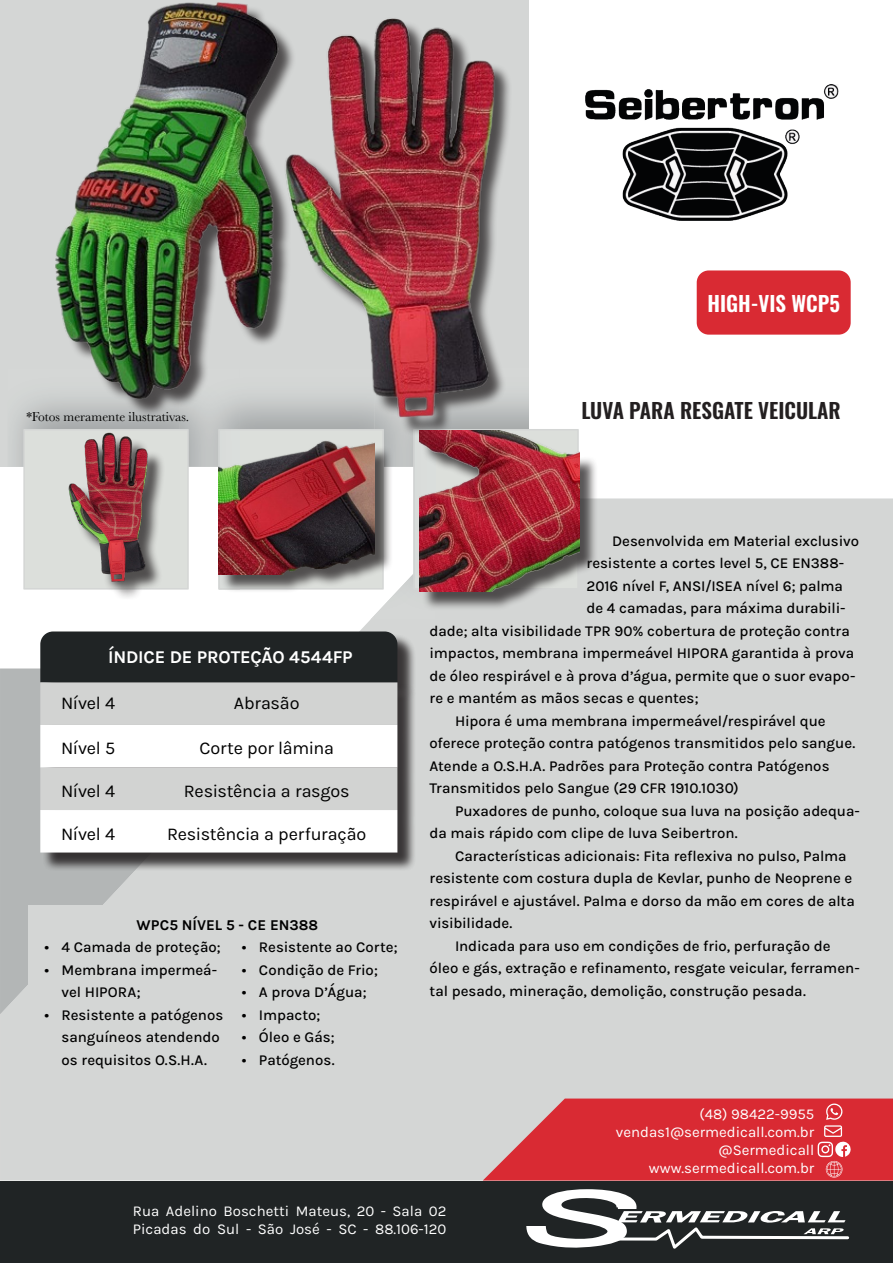
<style>
.page{position:relative;width:893px;height:1263px;background:#fff}
.page>*{position:absolute;margin:0;border:0;box-sizing:border-box;transform-origin:0 0}
.t1{font:600 21px "Oswald";color:#231f20}
.t2{font:600 21px "Oswald";color:#fff}
.t3{font:18px "Karla";letter-spacing:-.015em;color:#000}
.t4{font:700 18px "Karla";letter-spacing:-.015em;color:#fff}
.t5{font:500 15px/22.5px "Karla";letter-spacing:-.005em;color:#000}
.t6{font:15px/18px "Karla";color:#fff}
.t7{font:700 15px "Karla";color:#000}
.t8{font:13.5px "Baskerville";color:#000}
</style>
<div class="page">
<div style="left:0;top:1180px;width:893px;height:83px;background:#202425"></div>
<div style="left:0;top:498px;width:893px;height:682px;background:#d4d6d5"></div>
<div style="left:0;top:0;width:528px;height:467px;background:#d4d6d5"></div>
<svg style="left:370px;top:615px;width:4px;height:5px"></svg>
<img style="left:374px;top:574px;width:61px;height:46px">
<img style="left:413px;top:436px;width:6px;height:154px">
<img style="left:218px;top:436px;width:22px;height:154px">
<div style="left:23px;top:429px;width:166px;height:161px;background:#dcdfdb"></div>
<svg style="left:0;top:668px;width:325px;height:346px;background:#bec0c0"></svg>
<svg style="left:526px;top:1189px;width:324px;height:60px"></svg>
<div style="left:697px;top:270px;width:154px;height:65px;background:#d92a33;border-radius:12px"></div>
<svg style="left:483px;top:1098px;width:410px;height:82px;background:#d83f47"></svg>
<div style="left:28px;top:905px;width:395px;height:234px;background:#d4d6d5"></div>
<div style="left:42px;top:633px;width:374px;height:68px;background:#231f20;opacity:.75"></div>
<div style="left:40px;top:631px;width:357px;height:51px;background:#202425"></div>
<div style="left:42px;top:684px;width:374px;height:187px;background:#231f20;opacity:.75"></div>
<div style="left:40px;top:682px;width:357px;height:43px;background:#d2d3d2"></div>
<svg style="left:40px;top:725px;width:357px;height:127px"></svg>
<div style="left:58px;top:4px;width:455px;height:432px;background:#231f20;opacity:.75"></div>
<img style="left:55px;top:2px;width:441px;height:417px">
<div style="left:422px;top:433px;width:176px;height:177px;background:#231f20;opacity:.75"></div>
<img style="left:419px;top:431px;width:161px;height:161px">
<div style="left:221px;top:444px;width:172px;height:149px;background:#231f20;opacity:.75"></div>
<img style="left:219px;top:440px;width:155px;height:135px">
<div style="left:71px;top:435px;width:94px;height:165px;background:#231f20;opacity:.75"></div>
<img style="left:61px;top:427px;width:101px;height:160px">
<img style="left:586px;top:85px;width:253px;height:136px">
<p class="t8" style="left:26px;top:408px;width:164px">*Fotos meramente ilustrativas.</p>
<h1 class="t2" style="left:707px;top:284px;width:134px">HIGH-VIS WCP5</h1>
<h1 class="t1" style="left:581px;top:392px;width:261px">LUVA PARA RESGATE VEICULAR</h1>
<p class="t4" style="left:108px;top:645px;width:246px">ÍNDICE DE PROTEÇÃO 4544FP</p>
<p class="t3" style="left:61px;top:691px;width:56px">Nível 4</p>
<p class="t3" style="left:234px;top:691px;width:67px">Abrasão</p>
<p class="t3" style="left:61px;top:737px;width:56px">Nível 5</p>
<p class="t3" style="left:199px;top:737px;width:136px">Corte por lâmina</p>
<p class="t3" style="left:61px;top:779px;width:56px">Nível 4</p>
<p class="t3" style="left:184px;top:779px;width:167px">Resistência a rasgos</p>
<p class="t3" style="left:61px;top:822px;width:56px">Nível 4</p>
<p class="t3" style="left:167px;top:822px;width:201px">Resistência a perfuração</p>
<p class="t7" style="left:137px;top:915px;width:183px">WPC5 NÍVEL 5 - CE EN388</p>
<p class="t5" style="left:45px;top:935px;width:178px">• 4 Camada de proteção;</p>
<p class="t5" style="left:62px;top:958px;width:157px;text-indent:-17px">• Membrana impermeá&shy;vel HIPORA;</p>
<p class="t5" style="left:62px;top:1003px;width:163px;text-indent:-17px">• Resistente a patógenos sanguíneos atendendo os requisitos O.S.H.A.</p>
<p class="t5" style="left:242px;top:935px;width:157px">• Resistente ao Corte;</p>
<p class="t5" style="left:242px;top:958px;width:137px">• Condição de Frio;</p>
<p class="t5" style="left:242px;top:980px;width:126px">• A prova D’Água;</p>
<p class="t5" style="left:242px;top:1003px;width:80px">• Impacto;</p>
<p class="t5" style="left:242px;top:1025px;width:94px">• Óleo e Gás;</p>
<p class="t5" style="left:242px;top:1048px;width:94px">• Patógenos.</p>
<p class="t5" style="left:612px;top:529px;width:249px">Desenvolvida em Material exclusivo</p>
<p class="t5" style="left:586px;top:552px;width:259px">resistente a cortes level 5, CE EN388-</p>
<p class="t5" style="left:586px;top:574px;width:258px">2016 nível F, ANSI/ISEA nível 6; palma</p>
<p class="t5" style="left:586px;top:597px;width:261px">de 4 camadas, para máxima durabili-</p>
<p class="t5" style="left:429px;top:619px;width:422px">dade; alta visibilidade TPR 90% cobertura de proteção contra</p>
<p class="t5" style="left:429px;top:642px;width:426px">impactos, membrana impermeável HIPORA garantida à prova</p>
<p class="t5" style="left:429px;top:664px;width:427px">de óleo respirável e à prova d’água, permite que o suor evapo-</p>
<p class="t5" style="left:429px;top:687px;width:271px">re e mantém as mãos secas e quentes;</p>
<p class="t5" style="left:455px;top:709px;width:372px">Hipora é uma membrana impermeável/respirável que</p>
<p class="t5" style="left:429px;top:732px;width:427px">oferece proteção contra patógenos transmitidos pelo sangue.</p>
<p class="t5" style="left:429px;top:754px;width:402px">Atende a O.S.H.A. Padrões para Proteção contra Patógenos</p>
<p class="t5" style="left:429px;top:777px;width:311px">Transmitidos pelo Sangue (29 CFR 1910.1030)</p>
<p class="t5" style="left:455px;top:799px;width:406px">Puxadores de punho, coloque sua luva na posição adequa-</p>
<p class="t5" style="left:429px;top:822px;width:310px">da mais rápido com clipe de luva Seibertron.</p>
<p class="t5" style="left:455px;top:844px;width:393px">Características adicionais: Fita reflexiva no pulso, Palma</p>
<p class="t5" style="left:429px;top:867px;width:424px">resistente com costura dupla de Kevlar, punho de Neoprene e</p>
<p class="t5" style="left:429px;top:889px;width:427px">respirável e ajustável. Palma e dorso da mão em cores de alta</p>
<p class="t5" style="left:429px;top:912px;width:84px">visibilidade.</p>
<p class="t5" style="left:455px;top:934px;width:377px">Indicada para uso em condições de frio, perfuração de</p>
<p class="t5" style="left:429px;top:957px;width:432px">óleo e gás, extração e refinamento, resgate veicular, ferramen-</p>
<p class="t5" style="left:429px;top:979px;width:378px">tal pesado, mineração, demolição, construção pesada.</p>
<p class="t6" style="left:616px;top:1105px;width:200px;text-align:right">(48) 98422-9955 vendas1@sermedicall.com.br @Sermedicall www.sermedicall.com.br</p>
<p class="t6" style="left:133px;top:1202px;width:315px">Rua Adelino Boschetti Mateus, 20 - Sala 02<br>Picadas do Sul - São José - SC - 88.106-120</p>
</div>
